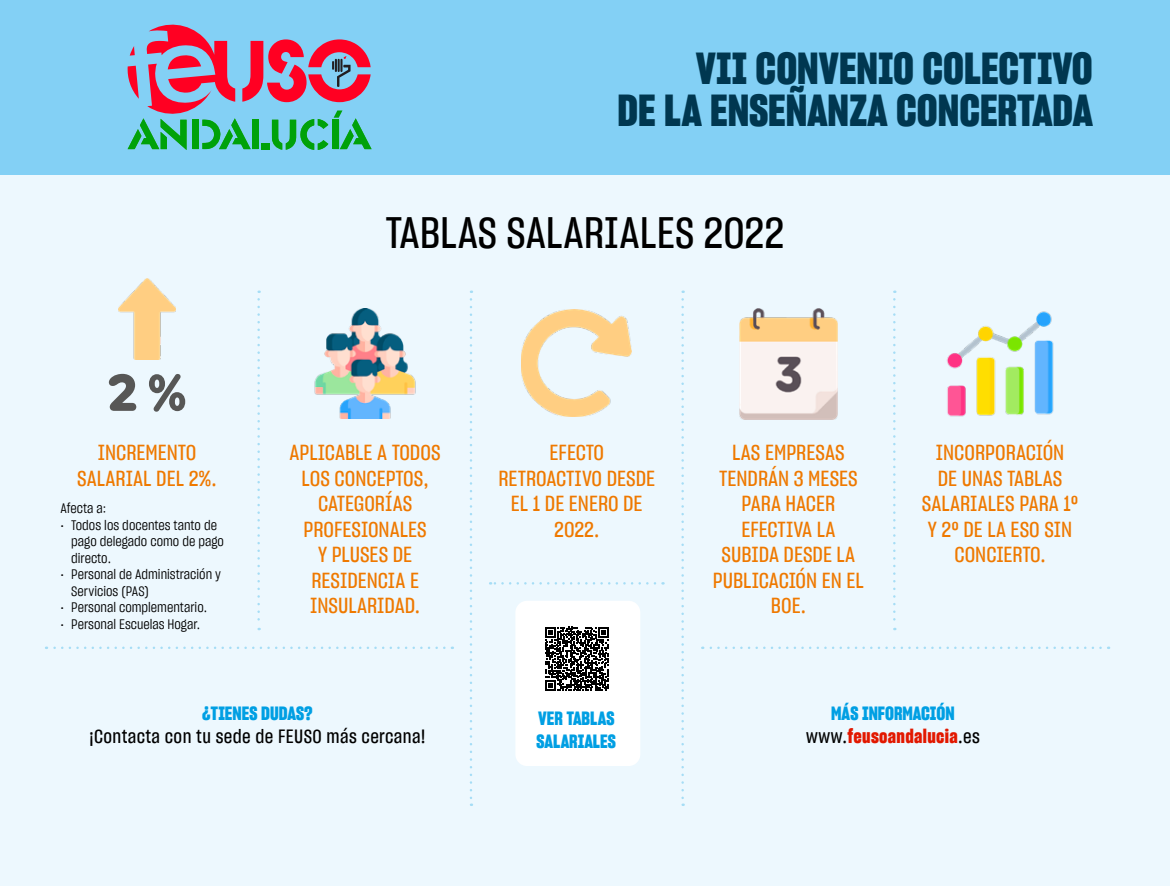
<style>
.page{position:relative;width:1170px;height:886px;background:#fff}
.page>*{position:absolute;margin:0;border:0;box-sizing:border-box;transform-origin:0 0}
.t1{font:43.75px/42.5px "Sharp Grotesk Bold 15";color:#003750;text-align:right}
.t2{font:42.88px "Sharp Grotesk Medium 15";color:#000}
.t3{font:21.25px/25.5px "Sharp Grotesk Medium 15";color:#ef7900;text-align:center}
.t4{font:18.75px/22.5px "Sharp Grotesk Bold 15";color:#009fe3;text-align:center}
.t5{font:18.75px "Sharp Grotesk Medium 15";letter-spacing:.02em;color:#000}
.t6{font:13.75px/16.5px "Sharp Grotesk Book 15";color:#000}
.s1{font-family:"Sharp Grotesk Medium 15";color:#000}
.s2{color:#e21800}
</style>
<div class="page">
<div style="left:0;top:26px;width:1169px;height:860px;background:#edf8fe"></div>
<div style="left:0;top:0;width:1169px;height:175px;background:#83d0f5"></div>
<svg style="left:257px;top:299px;width:3px;height:331px"></svg>
<svg style="left:469px;top:299px;width:3px;height:507px"></svg>
<svg style="left:681px;top:299px;width:2px;height:507px"></svg>
<svg style="left:490px;top:582px;width:165px;height:2px"></svg>
<svg style="left:702px;top:646px;width:398px;height:3px"></svg>
<svg style="left:46px;top:646px;width:398px;height:3px"></svg>
<svg style="left:893px;top:299px;width:2px;height:331px"></svg>
<div style="left:515px;top:601px;width:125px;height:165px;background:#fff;border-radius:12px"></div>
<svg style="left:545px;top:627px;width:63px;height:64px"></svg>
<svg style="left:127px;top:24px;width:244px;height:126px"></svg>
<img style="left:119px;top:278px;width:56px;height:82px">
<img style="left:314px;top:308px;width:102px;height:110px">
<img style="left:521px;top:309px;width:110px;height:107px">
<img style="left:739px;top:308px;width:98px;height:111px">
<img style="left:947px;top:311px;width:107px;height:106px">
<svg style="left:109px;top:374px;width:76px;height:38px"></svg>
<h1 class="t1" style="left:617px;top:46px;width:476px">VII CONVENIO COLECTIVO<br>DE LA ENSEÑANZA CONCERTADA</h1>
<h2 class="t2" style="left:385px;top:202px;width:400px">TABLAS SALARIALES 2022</h2>
<p class="t3" style="left:77px;top:439px;width:141px">INCREMENTO<br>SALARIAL DEL 2%.</p>
<p class="t6" style="left:61px;top:499px;width:47px">Afecta a:</p>
<p class="t6" style="left:71px;top:516px;width:154px;text-indent:-11px">• Todos los docentes tanto de pago delegado como de pago directo.</p>
<p class="t6" style="left:71px;top:565px;width:151px;text-indent:-11px">• Personal de Administración y<br>Servicios (PAS)</p>
<p class="t6" style="left:61px;top:598px;width:148px">• Personal complementario.</p>
<p class="t6" style="left:61px;top:615px;width:141px">• Personal Escuelas Hogar.</p>
<p class="t3" style="left:289px;top:439px;width:153px">APLICABLE A TODOS<br>LOS CONCEPTOS,<br>CATEGORÍAS<br>PROFESIONALES<br>Y PLUSES DE<br>RESIDENCIA E<br>INSULARIDAD.</p>
<p class="t3" style="left:498px;top:439px;width:158px">EFECTO<br>RETROACTIVO DESDE<br>EL 1 DE ENERO DE<br>2022.</p>
<p class="t3" style="left:713px;top:439px;width:152px">LAS EMPRESAS<br>TENDRÁN 3 MESES<br>PARA HACER<br>EFECTIVA LA<br>SUBIDA DESDE LA<br>PUBLICACIÓN EN EL<br>BOE.</p>
<p class="t3" style="left:921px;top:439px;width:158px">INCORPORACIÓN<br>DE UNAS TABLAS<br>SALARIALES PARA 1º<br>Y 2º DE LA ESO SIN<br>CONCIERTO.</p>
<p class="t4" style="left:202px;top:702px;width:112px">¿TIENES DUDAS?</p>
<p class="t5" style="left:89px;top:723px;width:338px">¡Contacta con tu sede de FEUSO más cercana!</p>
<p class="t4" style="left:536px;top:707px;width:81px;text-align:left">VER TABLAS<br>SALARIALES</p>
<p class="t4" style="left:806px;top:702px;width:175px">MÁS INFORMACIÓN <span class="s1">www.</span><span class="s2">feusoandalucia</span><span class="s1">.es</span></p>
</div>
